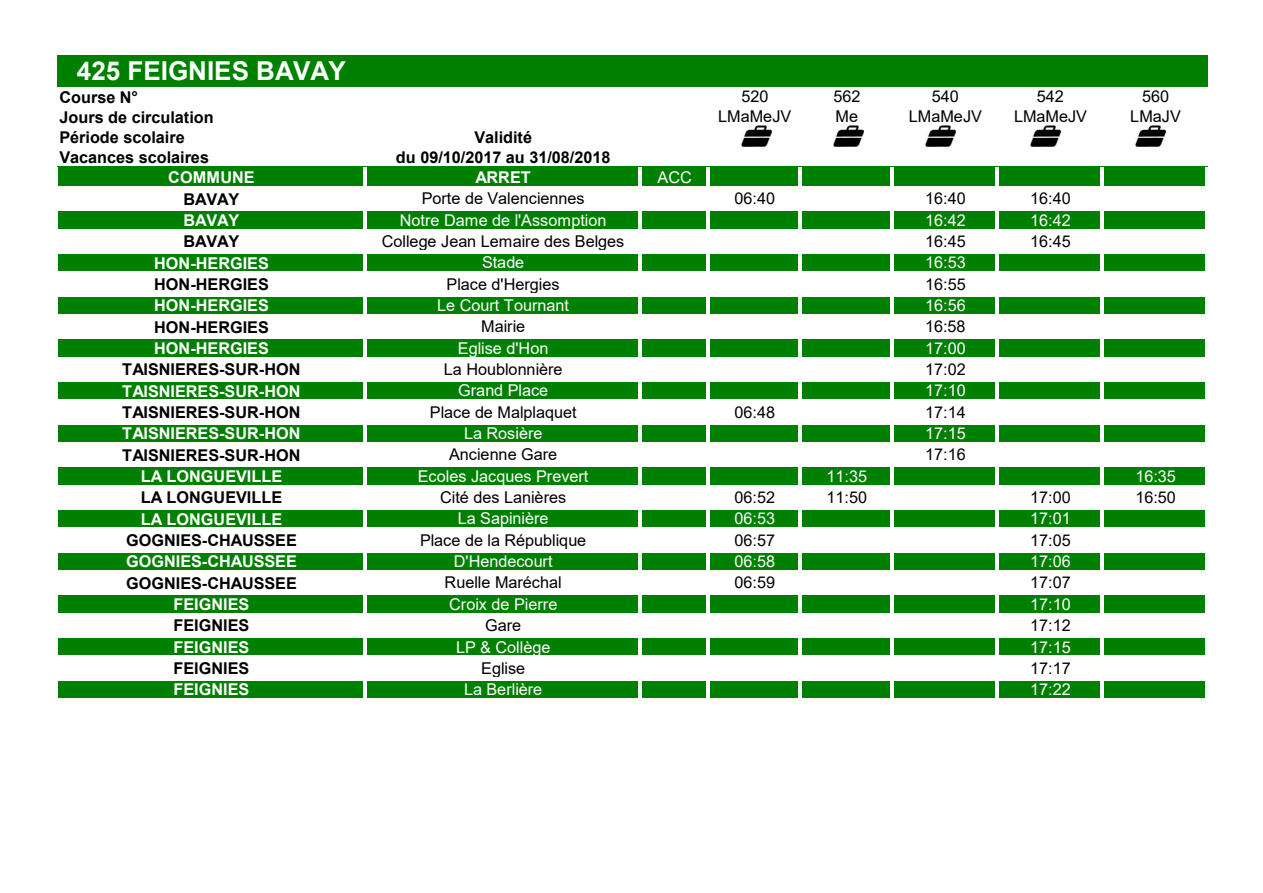
<style>
.page{position:relative;width:1263px;height:893px;background:#fff}
.page>*{position:absolute;margin:0;border:0;box-sizing:border-box;transform-origin:0 0}
.t1{font:700 25.95px "Arial";color:#fff}
.t2{font:16.2px "Arial";color:#000}
.t3{font:700 16.2px "Arial";color:#000}
.t4{font:16.2px "Arial";color:#fff}
.t5{font:700 16.2px "Arial";color:#fff}
</style>
<div class="page">
<div style="left:57px;top:56px;width:1150px;height:31px;background:#008000"></div>
<div style="left:57px;top:167px;width:1150px;height:21px;background:#008000"></div>
<div style="left:57px;top:209px;width:1150px;height:22px;background:#008000"></div>
<div style="left:57px;top:252px;width:1150px;height:22px;background:#008000"></div>
<div style="left:57px;top:295px;width:1150px;height:21px;background:#008000"></div>
<div style="left:57px;top:337px;width:1150px;height:22px;background:#008000"></div>
<div style="left:57px;top:380px;width:1150px;height:22px;background:#008000"></div>
<div style="left:57px;top:423px;width:1150px;height:21px;background:#008000"></div>
<div style="left:57px;top:465px;width:1150px;height:22px;background:#008000"></div>
<div style="left:57px;top:508px;width:1150px;height:22px;background:#008000"></div>
<div style="left:57px;top:551px;width:1150px;height:21px;background:#008000"></div>
<div style="left:57px;top:593px;width:1150px;height:22px;background:#008000"></div>
<div style="left:57px;top:636px;width:1150px;height:22px;background:#008000"></div>
<div style="left:57px;top:679px;width:1150px;height:21px;background:#008000"></div>
<hr style="left:55px;top:167px;width:3px;height:535px;background:#fff">
<hr style="left:364px;top:167px;width:3px;height:535px;background:#fff">
<hr style="left:638px;top:167px;width:3px;height:535px;background:#fff">
<hr style="left:706px;top:167px;width:4px;height:535px;background:#fff">
<hr style="left:798px;top:167px;width:4px;height:535px;background:#fff">
<hr style="left:890px;top:167px;width:4px;height:535px;background:#fff">
<hr style="left:996px;top:167px;width:3px;height:535px;background:#fff">
<hr style="left:1101px;top:167px;width:3px;height:535px;background:#fff">
<hr style="left:1206px;top:167px;width:3px;height:535px;background:#fff">
<hr style="left:58px;top:186px;width:1151px;height:4px;background:#fff">
<hr style="left:58px;top:208px;width:1151px;height:3px;background:#fff">
<hr style="left:58px;top:229px;width:1151px;height:3px;background:#fff">
<hr style="left:58px;top:250px;width:1151px;height:4px;background:#fff">
<hr style="left:58px;top:272px;width:1151px;height:3px;background:#fff">
<hr style="left:58px;top:293px;width:1151px;height:3px;background:#fff">
<hr style="left:58px;top:314px;width:1151px;height:4px;background:#fff">
<hr style="left:58px;top:336px;width:1151px;height:3px;background:#fff">
<hr style="left:58px;top:357px;width:1151px;height:3px;background:#fff">
<hr style="left:58px;top:378px;width:1151px;height:4px;background:#fff">
<hr style="left:58px;top:400px;width:1151px;height:3px;background:#fff">
<hr style="left:58px;top:421px;width:1151px;height:3px;background:#fff">
<hr style="left:58px;top:442px;width:1151px;height:4px;background:#fff">
<hr style="left:58px;top:464px;width:1151px;height:3px;background:#fff">
<hr style="left:58px;top:485px;width:1151px;height:3px;background:#fff">
<hr style="left:58px;top:506px;width:1151px;height:4px;background:#fff">
<hr style="left:58px;top:528px;width:1151px;height:3px;background:#fff">
<hr style="left:58px;top:549px;width:1151px;height:3px;background:#fff">
<hr style="left:58px;top:570px;width:1151px;height:4px;background:#fff">
<hr style="left:58px;top:592px;width:1151px;height:3px;background:#fff">
<hr style="left:58px;top:613px;width:1151px;height:3px;background:#fff">
<hr style="left:58px;top:634px;width:1151px;height:4px;background:#fff">
<hr style="left:58px;top:656px;width:1151px;height:3px;background:#fff">
<hr style="left:58px;top:677px;width:1151px;height:3px;background:#fff">
<hr style="left:58px;top:698px;width:1151px;height:4px;background:#fff">
<img style="left:741px;top:126px;width:30px;height:20px">
<img style="left:833px;top:126px;width:30px;height:20px">
<img style="left:925px;top:126px;width:30px;height:20px">
<img style="left:1030px;top:126px;width:31px;height:20px">
<img style="left:1135px;top:126px;width:31px;height:20px">
<p class="t1" style="left:77px;top:53px;width:270px">425 FEIGNIES BAVAY</p>
<p class="t3" style="left:59px;top:86px;width:80px">Course N°</p>
<p class="t2" style="left:741px;top:86px;width:29px">520</p>
<p class="t2" style="left:833px;top:86px;width:29px">562</p>
<p class="t2" style="left:932px;top:86px;width:29px">540</p>
<p class="t2" style="left:1037px;top:86px;width:29px">542</p>
<p class="t2" style="left:1142px;top:86px;width:29px">560</p>
<p class="t3" style="left:59px;top:106px;width:156px">Jours de circulation</p>
<p class="t2" style="left:718px;top:106px;width:75px">LMaMeJV</p>
<p class="t2" style="left:835px;top:106px;width:24px">Me</p>
<p class="t2" style="left:909px;top:106px;width:75px">LMaMeJV</p>
<p class="t2" style="left:1014px;top:106px;width:75px">LMaMeJV</p>
<p class="t2" style="left:1130px;top:106px;width:52px">LMaJV</p>
<p class="t3" style="left:59px;top:125px;width:127px">Période scolaire</p>
<p class="t3" style="left:474px;top:125px;width:59px">Validité</p>
<p class="t3" style="left:59px;top:145px;width:151px">Vacances scolaires</p>
<p class="t3" style="left:396px;top:145px;width:216px">du 09/10/2017 au 31/08/2018</p>
<p class="t5" style="left:168px;top:166px;width:88px">COMMUNE</p>
<p class="t5" style="left:475px;top:166px;width:57px">ARRET</p>
<p class="t4" style="left:658px;top:166px;width:36px">ACC</p>
<p class="t3" style="left:184px;top:188px;width:57px">BAVAY</p>
<p class="t2" style="left:422px;top:188px;width:164px">Porte de Valenciennes</p>
<p class="t2" style="left:734px;top:188px;width:42px">06:40</p>
<p class="t2" style="left:925px;top:188px;width:42px">16:40</p>
<p class="t2" style="left:1030px;top:188px;width:42px">16:40</p>
<p class="t5" style="left:184px;top:209px;width:57px">BAVAY</p>
<p class="t4" style="left:400px;top:209px;width:208px">Notre Dame de l'Assomption</p>
<p class="t4" style="left:925px;top:209px;width:42px">16:42</p>
<p class="t4" style="left:1030px;top:209px;width:42px">16:42</p>
<p class="t3" style="left:184px;top:230px;width:57px">BAVAY</p>
<p class="t2" style="left:382px;top:230px;width:244px">College Jean Lemaire des Belges</p>
<p class="t2" style="left:925px;top:230px;width:42px">16:45</p>
<p class="t2" style="left:1030px;top:230px;width:42px">16:45</p>
<p class="t5" style="left:154px;top:252px;width:116px">HON-HERGIES</p>
<p class="t4" style="left:482px;top:252px;width:44px">Stade</p>
<p class="t4" style="left:925px;top:252px;width:42px">16:53</p>
<p class="t3" style="left:154px;top:273px;width:116px">HON-HERGIES</p>
<p class="t2" style="left:447px;top:273px;width:115px">Place d'Hergies</p>
<p class="t2" style="left:925px;top:273px;width:42px">16:55</p>
<p class="t5" style="left:154px;top:294px;width:116px">HON-HERGIES</p>
<p class="t4" style="left:437px;top:294px;width:133px">Le Court Tournant</p>
<p class="t4" style="left:925px;top:294px;width:42px">16:56</p>
<p class="t3" style="left:154px;top:316px;width:116px">HON-HERGIES</p>
<p class="t2" style="left:481px;top:316px;width:46px">Mairie</p>
<p class="t2" style="left:925px;top:316px;width:42px">16:58</p>
<p class="t5" style="left:154px;top:337px;width:116px">HON-HERGIES</p>
<p class="t4" style="left:458px;top:337px;width:92px">Eglise d'Hon</p>
<p class="t4" style="left:925px;top:337px;width:42px">17:00</p>
<p class="t3" style="left:122px;top:358px;width:180px">TAISNIERES-SUR-HON</p>
<p class="t2" style="left:444px;top:358px;width:120px">La Houblonnière</p>
<p class="t2" style="left:925px;top:358px;width:42px">17:02</p>
<p class="t5" style="left:122px;top:380px;width:180px">TAISNIERES-SUR-HON</p>
<p class="t4" style="left:458px;top:380px;width:92px">Grand Place</p>
<p class="t4" style="left:925px;top:380px;width:42px">17:10</p>
<p class="t3" style="left:122px;top:401px;width:180px">TAISNIERES-SUR-HON</p>
<p class="t2" style="left:430px;top:401px;width:148px">Place de Malplaquet</p>
<p class="t2" style="left:734px;top:401px;width:42px">06:48</p>
<p class="t2" style="left:925px;top:401px;width:42px">17:14</p>
<p class="t5" style="left:122px;top:422px;width:180px">TAISNIERES-SUR-HON</p>
<p class="t4" style="left:464px;top:422px;width:80px">La Rosière</p>
<p class="t4" style="left:925px;top:422px;width:42px">17:15</p>
<p class="t3" style="left:122px;top:444px;width:180px">TAISNIERES-SUR-HON</p>
<p class="t2" style="left:449px;top:444px;width:110px">Ancienne Gare</p>
<p class="t2" style="left:925px;top:444px;width:42px">17:16</p>
<p class="t5" style="left:141px;top:465px;width:143px">LA LONGUEVILLE</p>
<p class="t4" style="left:418px;top:465px;width:172px">Ecoles Jacques Prevert</p>
<p class="t4" style="left:826px;top:465px;width:42px">11:35</p>
<p class="t4" style="left:1135px;top:465px;width:42px">16:35</p>
<p class="t3" style="left:141px;top:486px;width:143px">LA LONGUEVILLE</p>
<p class="t2" style="left:440px;top:486px;width:128px">Cité des Lanières</p>
<p class="t2" style="left:734px;top:486px;width:42px">06:52</p>
<p class="t2" style="left:826px;top:486px;width:42px">11:50</p>
<p class="t2" style="left:1030px;top:486px;width:42px">17:00</p>
<p class="t2" style="left:1135px;top:486px;width:42px">16:50</p>
<p class="t5" style="left:141px;top:508px;width:143px">LA LONGUEVILLE</p>
<p class="t4" style="left:458px;top:508px;width:92px">La Sapinière</p>
<p class="t4" style="left:734px;top:508px;width:42px">06:53</p>
<p class="t4" style="left:1030px;top:508px;width:42px">17:01</p>
<p class="t3" style="left:126px;top:529px;width:172px">GOGNIES-CHAUSSEE</p>
<p class="t2" style="left:420px;top:529px;width:168px">Place de la République</p>
<p class="t2" style="left:734px;top:529px;width:42px">06:57</p>
<p class="t2" style="left:1030px;top:529px;width:42px">17:05</p>
<p class="t5" style="left:126px;top:550px;width:172px">GOGNIES-CHAUSSEE</p>
<p class="t4" style="left:454px;top:550px;width:100px">D'Hendecourt</p>
<p class="t4" style="left:734px;top:550px;width:42px">06:58</p>
<p class="t4" style="left:1030px;top:550px;width:42px">17:06</p>
<p class="t3" style="left:126px;top:572px;width:172px">GOGNIES-CHAUSSEE</p>
<p class="t2" style="left:445px;top:572px;width:119px">Ruelle Maréchal</p>
<p class="t2" style="left:734px;top:572px;width:42px">06:59</p>
<p class="t2" style="left:1030px;top:572px;width:42px">17:07</p>
<p class="t5" style="left:174px;top:593px;width:77px">FEIGNIES</p>
<p class="t4" style="left:449px;top:593px;width:110px">Croix de Pierre</p>
<p class="t4" style="left:1030px;top:593px;width:42px">17:10</p>
<p class="t3" style="left:174px;top:614px;width:77px">FEIGNIES</p>
<p class="t2" style="left:485px;top:614px;width:38px">Gare</p>
<p class="t2" style="left:1030px;top:614px;width:42px">17:12</p>
<p class="t5" style="left:174px;top:636px;width:77px">FEIGNIES</p>
<p class="t4" style="left:456px;top:636px;width:96px">LP &amp; Collège</p>
<p class="t4" style="left:1030px;top:636px;width:42px">17:15</p>
<p class="t3" style="left:174px;top:657px;width:77px">FEIGNIES</p>
<p class="t2" style="left:481px;top:657px;width:46px">Eglise</p>
<p class="t2" style="left:1030px;top:657px;width:42px">17:17</p>
<p class="t5" style="left:174px;top:678px;width:77px">FEIGNIES</p>
<p class="t4" style="left:464px;top:678px;width:80px">La Berlière</p>
<p class="t4" style="left:1030px;top:678px;width:42px">17:22</p>
</div>
